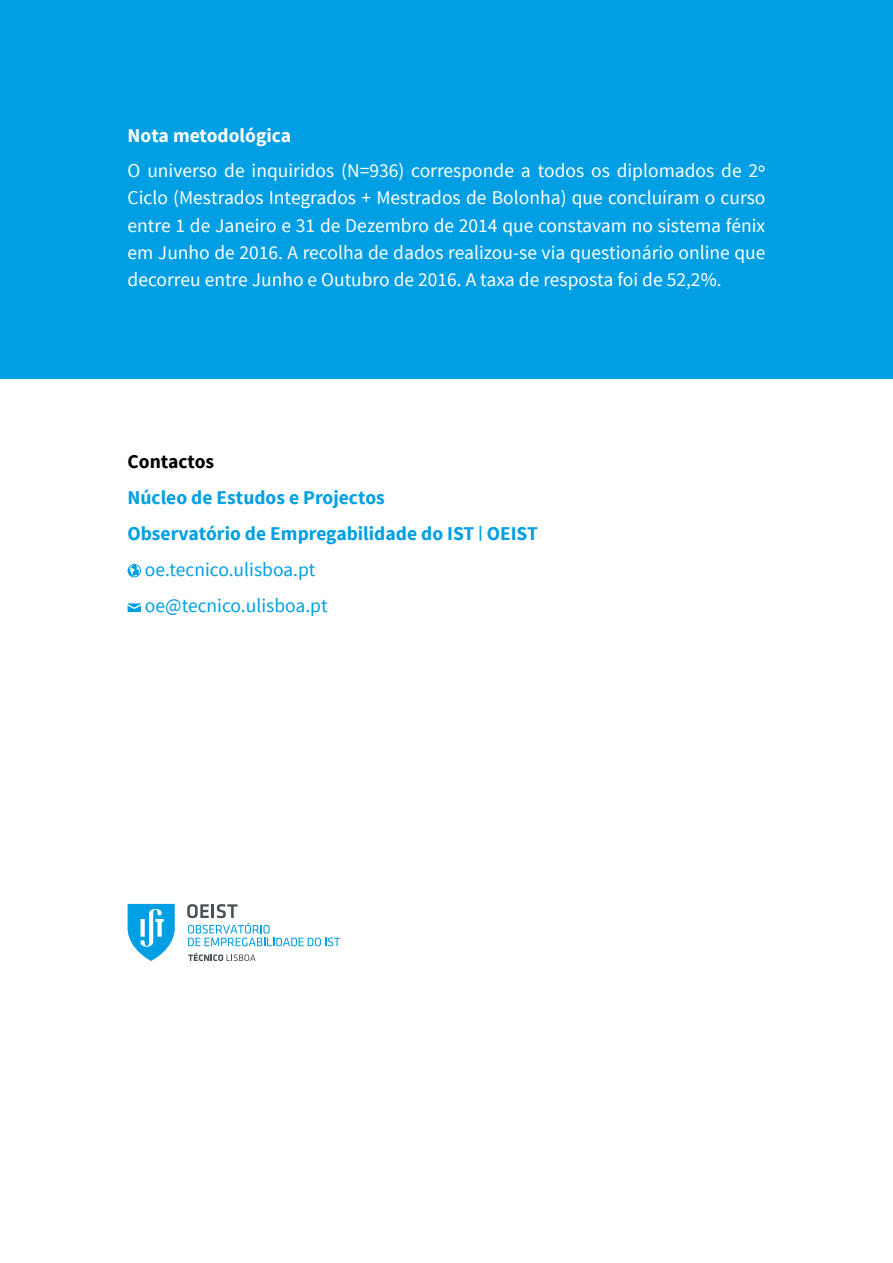
<style>
.page{position:relative;width:893px;height:1263px;background:#fff}
.page>*{position:absolute;margin:0;border:0;box-sizing:border-box;transform-origin:0 0}
.t1{font:19.5px/27.3px "Source Sans Pro";color:#fff;text-align:justify}
.t2{font:700 19.5px "Source Sans Pro";color:#009fe3}
.t3{font:19.5px "Source Sans Pro";color:#009fe3}
.t4{font:700 19.5px "Source Sans Pro";color:#fff}
.t5{font:700 19.5px "Source Sans Pro";color:#000}
</style>
<div class="page">
<div style="left:0;top:0;width:893px;height:378px;background:#009fe3"></div>
<svg style="left:188px;top:952px;width:68px;height:9px"></svg>
<svg style="left:187px;top:904px;width:153px;height:42px"></svg>
<svg style="left:128px;top:904px;width:47px;height:57px"></svg>
<svg style="left:128px;top:564px;width:13px;height:13px"></svg>
<svg style="left:127px;top:603px;width:14px;height:9px"></svg>
<p class="t4" style="left:128px;top:123px;width:165px">Nota metodológica</p>
<p class="t1" style="left:128px;top:157px;width:639px">O universo de inquiridos (N=936) corresponde a todos os diplomados de 2º Ciclo (Mestrados Integrados + Mestrados de Bolonha) que concluíram o curso entre 1 de Janeiro e 31 de Dezembro de 2014 que constavam no sistema fénix em Junho de 2016. A recolha de dados realizou-se via questionário online que decorreu entre Junho e Outubro de 2016. A taxa de resposta foi de 52,2%.</p>
<p class="t5" style="left:128px;top:449px;width:88px">Contactos</p>
<p class="t2" style="left:128px;top:485px;width:259px">Núcleo de Estudos e Projectos</p>
<p class="t2" style="left:128px;top:521px;width:412px">Observatório de Empregabilidade do IST <sup>|</sup> OEIST</p>
<p class="t3" style="left:145px;top:557px;width:172px">oe.tecnico.ulisboa.pt</p>
<p class="t3" style="left:145px;top:593px;width:184px">oe@tecnico.ulisboa.pt</p>
</div>
